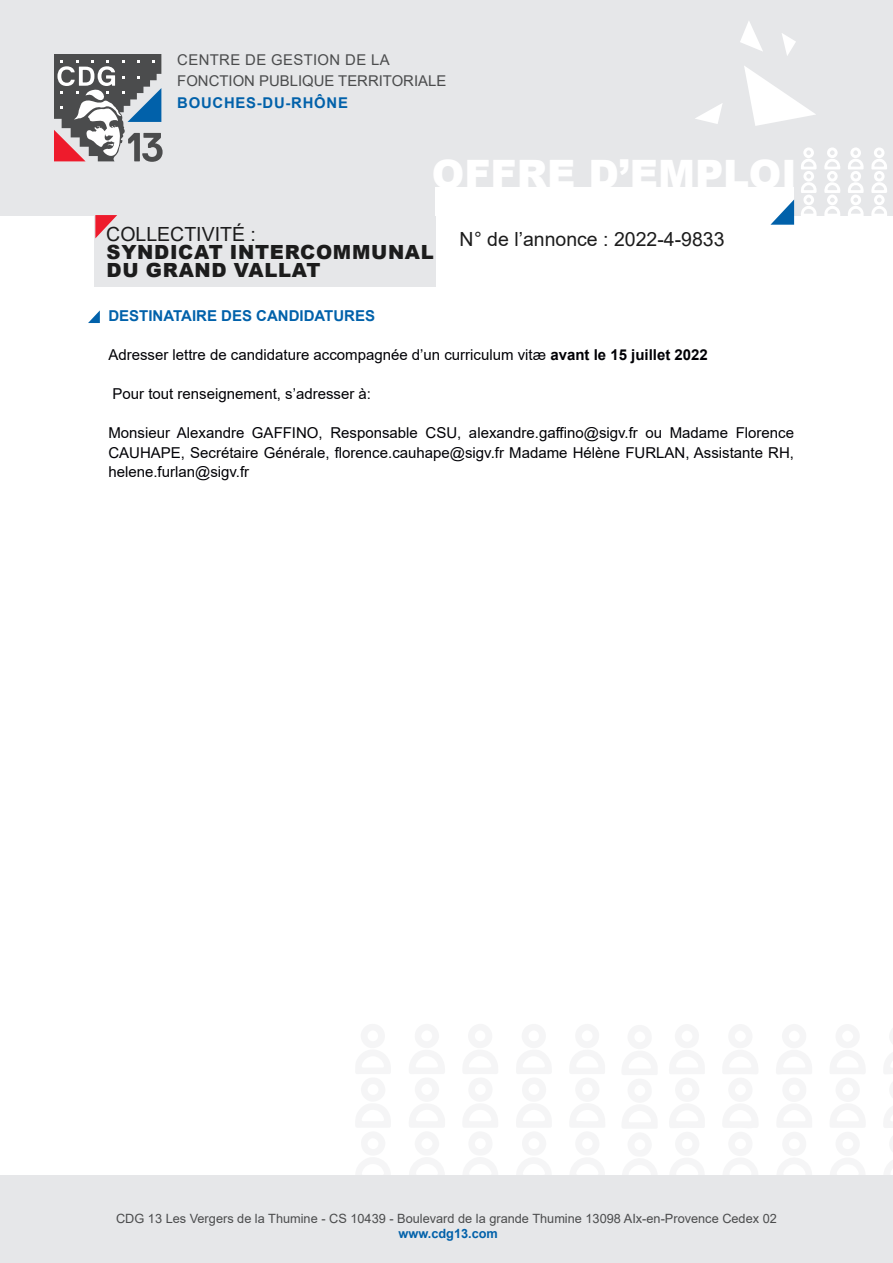
<style>
.page{position:relative;width:893px;height:1263px;background:#fff}
.page>*{position:absolute;margin:0;border:0;box-sizing:border-box;transform-origin:0 0}
.t1{font:900 39.15px "Arial";color:#fff}
.t2{font:19.5px "Arial";color:#1c1c1c}
.t3{font:900 19.5px/18px "Arial";letter-spacing:.035em;color:#1c1c1c}
.t4{font:15px/19.5px "Arial";color:#000005;text-align:justify}
.t5{font:700 15px "Arial";color:#0161aa}
.t6{font:14.85px "Arial";color:#4b4c4d}
.t7{font:14.85px "Arial";letter-spacing:.025em;color:#4b4c4d}
.t8{font:700 14.85px "Arial";letter-spacing:.05em;color:#0161aa}
.t9{font:12.75px "Arial";color:#4b4c4d}
.t10{font:700 12.75px "Arial";color:#0161aa}
.s1{font-weight:700}
</style>
<div class="page">
<div style="left:0;top:0;width:893px;height:215px;background:#e6e7e9"></div>
<div style="left:94px;top:207px;width:341px;height:79px;background:#e6e7e9"></div>
<div style="left:0;top:1175px;width:893px;height:88px;background:#e6e7e9"></div>
<div style="left:435px;top:187px;width:358px;height:28px;background:#fff"></div>
<svg style="left:740px;top:21px;width:23px;height:30px"></svg>
<svg style="left:770px;top:199px;width:24px;height:26px"></svg>
<svg style="left:744px;top:66px;width:72px;height:60px"></svg>
<svg style="left:695px;top:103px;width:28px;height:21px"></svg>
<svg style="left:782px;top:33px;width:14px;height:23px"></svg>
<svg style="left:54px;top:54px;width:109px;height:108px"></svg>
<svg style="left:824px;top:147px;width:16px;height:69px"></svg>
<svg style="left:801px;top:147px;width:16px;height:69px"></svg>
<svg style="left:848px;top:147px;width:16px;height:68px"></svg>
<svg style="left:871px;top:147px;width:16px;height:69px"></svg>
<svg style="left:95px;top:215px;width:22px;height:23px"></svg>
<svg style="left:88px;top:310px;width:12px;height:13px"></svg>
<p class="t7" style="left:177px;top:50px;width:214px">CENTRE DE GESTION DE LA</p>
<p class="t6" style="left:177px;top:71px;width:270px">FONCTION PUBLIQUE TERRITORIALE</p>
<p class="t8" style="left:177px;top:92px;width:172px">BOUCHES-DU-RHÔNE</p>
<p class="t1" style="left:432px;top:145px;width:366px">OFFRE D’EMPLOI</p>
<p class="t2" style="left:106px;top:220px;width:151px">COLLECTIVITÉ :</p>
<p class="t3" style="left:107px;top:242px;width:328px">SYNDICAT INTERCOMMUNAL<br>DU GRAND VALLAT</p>
<p class="t2" style="left:460px;top:226px;width:267px">N° de l’annonce : 2022-4-9833</p>
<p class="t5" style="left:108px;top:305px;width:268px">DESTINATAIRE DES CANDIDATURES</p>
<p class="t4" style="left:108px;top:345px;width:601px">Adresser lettre de candidature accompagnée d’un curriculum vitæ <span class="s1">avant le 15 juillet 2022</span></p>
<p class="t4" style="left:113px;top:384px;width:260px">Pour tout renseignement, s’adresser à:</p>
<p class="t4" style="left:108px;top:423px;width:687px">Monsieur Alexandre GAFFINO, Responsable CSU, alexandre.gaffino@sigv.fr ou Madame Florence CAUHAPE, Secrétaire Générale, florence.cauhape@sigv.fr Madame Hélène FURLAN, Assistante RH, helene.furlan@sigv.fr</p>
<p class="t9" style="left:116px;top:1209px;width:662px">CDG 13 Les Vergers de la Thumine - CS 10439 - Boulevard de la grande Thumine 13098 AIx-en-Provence Cedex 02</p>
<p class="t10" style="left:399px;top:1224px;width:101px">www.cdg13.com</p>
</div>
